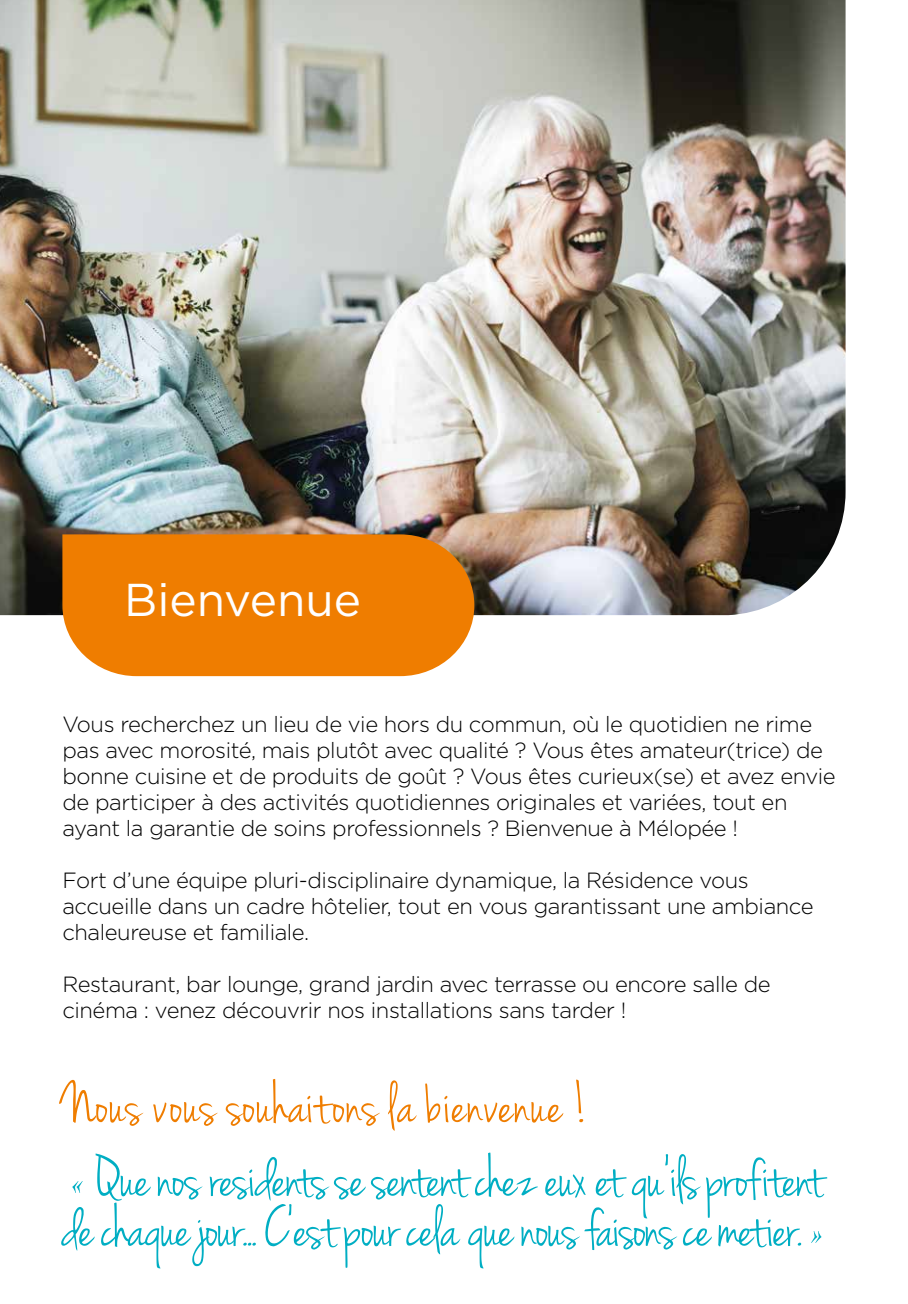
<style>
.page{position:relative;width:908px;height:1304px;background:#fff}
.page>*{position:absolute;margin:0;border:0;box-sizing:border-box;transform-origin:0 0}
.t1{font:60px/73.6px "Jenna Sue";letter-spacing:-.02em;color:#00aec3}
.t2{font:46px "Gotham";color:#fff}
.t3{font:300 22px/26px "Gotham";letter-spacing:-.02em;color:#000}
.s1{color:#ef7d00}
.s2{font-family:"Savoye Let Plain"}
</style>
<div class="page">
<img style="left:0;top:0;width:845px;height:615px">
<div style="left:62px;top:534px;width:412px;height:142px;background:#ef7d00"></div>
<h2 class="t2" style="left:124px;top:570px;width:238px">Bienvenue</h2>
<p class="t3" style="left:62px;top:711px;width:774px">Vous recherchez un lieu de vie hors du commun, où le quotidien ne rime pas avec morosité, mais plutôt avec qualité ? Vous êtes amateur(trice) de bonne cuisine et de produits de goût ? Vous êtes curieux(se) et avez envie de participer à des activités quotidiennes originales et variées, tout en ayant la garantie de soins professionnels ? Bienvenue à Mélopée !</p>
<p class="t3" style="left:62px;top:867px;width:752px">Fort d’une équipe pluri-disciplinaire dynamique, la Résidence vous accueille dans un cadre hôtelier, tout en vous garantissant une ambiance chaleureuse et familiale.</p>
<p class="t3" style="left:62px;top:971px;width:709px">Restaurant, bar lounge, grand jardin avec terrasse ou encore salle de cinéma : venez découvrir nos installations sans tarder !</p>
<h1 class="t1" style="left:62px;top:1071px;width:762px"><span class="s1">Nous vous souhaitons la bienvenue !<br></span><span class="s2">«</span> Que nos residents se sentent chez eux et qu’ils profitent</h1>
<h1 class="t1" style="left:62px;top:1195px;width:765px">de chaque jour... C’est pour cela que nous faisons ce metier. <span class="s2">»</span></h1>
</div>
